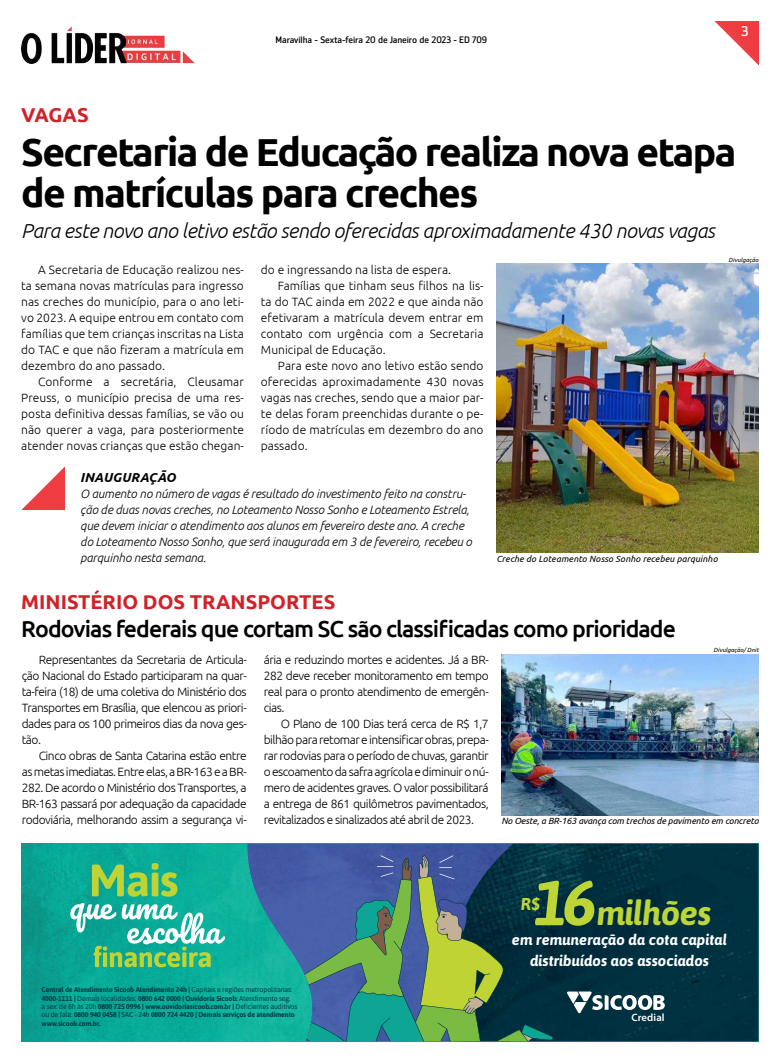
<style>
.page{position:relative;width:780px;height:1063px;background:#fff}
.page>*{position:absolute;margin:0;border:0;box-sizing:border-box;transform-origin:0 0}
.t1{font:700 39px/41px "Ubuntu";letter-spacing:-.04em;color:#000}
.t2{font:italic 700 34px "Asap";letter-spacing:-.02em;color:#bdd536}
.t3{font:500 23.1px "Ubuntu";letter-spacing:-.04em;color:#000}
.t4{font:italic 300 20.3px "Ubuntu";letter-spacing:-.02em;color:#000}
.t5{font:700 20px "Ubuntu";color:#d22229}
.t6{font:italic 700 17.2px "Asap";color:#bdd536}
.t7{font:italic 700 15px/21.4px "Asap";color:#fff;text-align:center}
.t8{font:14px "Zemestro Std";color:#fff}
.t9{font:italic 700 13px "Ubuntu";letter-spacing:.01em;color:#000}
.t10{font:italic 300 12.1px/16.1px "Ubuntu";letter-spacing:-.01em;color:#000}
.t11{font:300 12px/16px "Ubuntu";letter-spacing:.005em;color:#000;text-align:justify}
.t12{font:600 10.7px "Myriad Pro";letter-spacing:.01em;color:#fff}
.t13{font:9.3px "Zemestro Std";letter-spacing:-.01em;color:#000}
.t14{font:italic 9px "Ubuntu";letter-spacing:-.01em;color:#000}
.t15{font:italic 9px "Ubuntu";letter-spacing:.01em;color:#000}
.t16{font:700 7px/8.4px "Asap";letter-spacing:-.02em;color:#003c44}
.t17{font:italic 6px "Ubuntu";letter-spacing:.01em;color:#000}
.s1{font-size:63.4px}
.s2{font-weight:400}
.s3{font-weight:500}
</style>
<div class="page">
<img style="left:714px;top:21px;width:44px;height:44px">
<img style="left:22px;top:26px;width:172px;height:38px">
<img style="left:22px;top:844px;width:224px;height:197px">
<img style="left:246px;top:844px;width:198px;height:197px">
<img style="left:444px;top:844px;width:314px;height:197px">
<svg style="left:280px;top:855px;width:273px;height:186px;background:#417370"></svg>
<svg style="left:567px;top:992px;width:97px;height:21px"></svg>
<svg style="left:92px;top:863px;width:85px;height:34px;background:#64be66"></svg>
<svg style="left:70px;top:903px;width:155px;height:64px"></svg>
<img style="left:496px;top:264px;width:262px;height:289px">
<img style="left:22px;top:467px;width:42px;height:42px">
<img style="left:501px;top:654px;width:257px;height:162px">
<p class="t13" style="left:275px;top:34px;width:213px">Maravilha - Sexta-feira 20 de Janeiro de 2023 - ED 709</p>
<p class="t8" style="left:741px;top:23px;width:8px">3</p>
<h3 class="t5" style="left:21px;top:103px;width:69px">VAGAS</h3>
<h1 class="t1" style="left:21px;top:131px;width:716px">Secretaria de Educação realiza nova etapa de matrículas para creches</h1>
<h3 class="t4" style="left:21px;top:219px;width:695px">Para este novo ano letivo estão sendo oferecidas aproximadamente 430 novas vagas</h3>
<p class="t11" style="left:21px;top:262px;width:224px;text-indent:17px">A Secretaria de Educação realizou nes&shy;ta semana novas matrículas para ingresso nas creches do município, para o ano leti&shy;vo 2023. A equipe entrou em contato com famílias que tem crianças inscritas na Lista do TAC e que não fizeram a matrícula em dezembro do ano passado.</p>
<p class="t11" style="left:21px;top:374px;width:224px;text-indent:17px">Conforme a secretária, Cleusamar Preuss, o município precisa de uma res&shy;posta definitiva dessas famílias, se vão ou não querer a vaga, para posteriormente atender novas crianças que estão chegan-</p>
<p class="t17" style="left:728px;top:256px;width:31px">Divulgação</p>
<p class="t11" style="left:261px;top:262px;width:192px">do e ingressando na lista de espera.</p>
<p class="t11" style="left:278px;top:278px;width:207px">Famílias que tinham seus filhos na lis-</p>
<p class="t11" style="left:261px;top:294px;width:224px">ta do TAC ainda em 2022 e que ainda não</p>
<p class="t11" style="left:261px;top:310px;width:224px">efetivaram a matrícula devem entrar em</p>
<p class="t11" style="left:261px;top:326px;width:224px">contato com urgência com a Secretaria</p>
<p class="t11" style="left:261px;top:342px;width:126px">Municipal de Educação.</p>
<p class="t11" style="left:278px;top:358px;width:207px">Para este novo ano letivo estão sendo</p>
<p class="t11" style="left:261px;top:374px;width:224px">oferecidas aproximadamente 430 novas</p>
<p class="t11" style="left:261px;top:390px;width:224px">vagas nas creches, sendo que a maior par-</p>
<p class="t11" style="left:261px;top:406px;width:224px">te delas foram preenchidas durante o pe-</p>
<p class="t11" style="left:261px;top:422px;width:224px">ríodo de matrículas em dezembro do ano</p>
<p class="t11" style="left:261px;top:438px;width:48px">passado.</p>
<p class="t9" style="left:80px;top:469px;width:97px">INAUGURAÇÃO</p>
<p class="t10" style="left:80px;top:485px;width:393px">O aumento no número de vagas é resultado do investimento feito na constru&shy;ção de duas novas creches, no Loteamento Nosso Sonho e Loteamento Estrela, que devem iniciar o atendimento aos alunos em fevereiro deste ano. A creche do Loteamento Nosso Sonho, que será inaugurada em 3 de fevereiro, recebeu o parquinho nesta semana.</p>
<p class="t15" style="left:496px;top:553px;width:223px">Creche do Loteamento Nosso Sonho recebeu parquinho</p>
<h3 class="t5" style="left:21px;top:590px;width:315px">MINISTÉRIO DOS TRANSPORTES</h3>
<h3 class="t3" style="left:21px;top:614px;width:656px">Rodovias federais que cortam SC são classificadas como prioridade</h3>
<p class="t11" style="left:22px;top:651px;width:226px;text-indent:17px">Representantes da Secretaria de Articula&shy;ção Nacional do Estado participaram na quar&shy;ta-feira (18) de uma coletiva do Ministério dos Transportes em Brasília, que elencou as priori&shy;dades para os 100 primeiros dias da nova ges&shy;tão.</p>
<p class="t11" style="left:22px;top:747px;width:226px;text-indent:17px">Cinco obras de Santa Catarina estão entre as metas imediatas. Entre elas, a BR-163 e a BR-282. De acordo o Ministério dos Transportes, a BR-163 passará por adequação da capacidade rodoviária, melhorando assim a segurança vi-</p>
<p class="t17" style="left:713px;top:647px;width:47px">Divulgação/ Dnit</p>
<p class="t11" style="left:264px;top:651px;width:226px">ária e reduzindo mortes e acidentes. Já a BR-282 deve receber monitoramento em tempo real para o pronto atendimento de emergên&shy;cias.</p>
<p class="t11" style="left:264px;top:715px;width:226px;text-indent:17px">O Plano de 100 Dias terá cerca de R$ 1,7 bilhão para retomar e intensificar obras, prepa&shy;rar rodovias para o período de chuvas, garantir o escoamento da safra agrícola e diminuir o nú&shy;mero de acidentes graves. O valor possibilitará a entrega de 861 quilômetros pavimentados, revitalizados e sinalizados até abril de 2023.</p>
<p class="t14" style="left:501px;top:816px;width:259px">No Oeste, a BR-163 avança com trechos de pavimento em concreto</p>
<h2 class="t2" style="left:533px;top:893px;width:180px"><span class="s1">16</span>milhões</h2>
<h3 class="t6" style="left:521px;top:894px;width:21px">R$</h3>
<p class="t16" style="left:42px;top:985px;width:257px">Central de Atendimento Sicoob Atendimento 24h | <span class="s2">Capitais e regiões metropolitanas:<br></span>4000-1111 | <span class="s2">Demais localidades:</span> 0800 642 0000 | Ouvidoria Sicoob: <span class="s2">Atendimento seg.<br>a sex. de 8h às 20h</span> 0800 725 0996 | www.ouvidoriasicoob.com.br | <span class="s2">Deficientes auditivos ou de fala:</span> 0800 940 0458 | <span class="s3">SAC - 24h</span> 0800 724 4420 | Demais serviços de atendimento www.sicoob.com.br.</p>
<p class="t7" style="left:512px;top:929px;width:217px">em remuneração da cota capital distribuídos aos associados</p>
<p class="t12" style="left:631px;top:1010px;width:35px">Credial</p>
</div>
